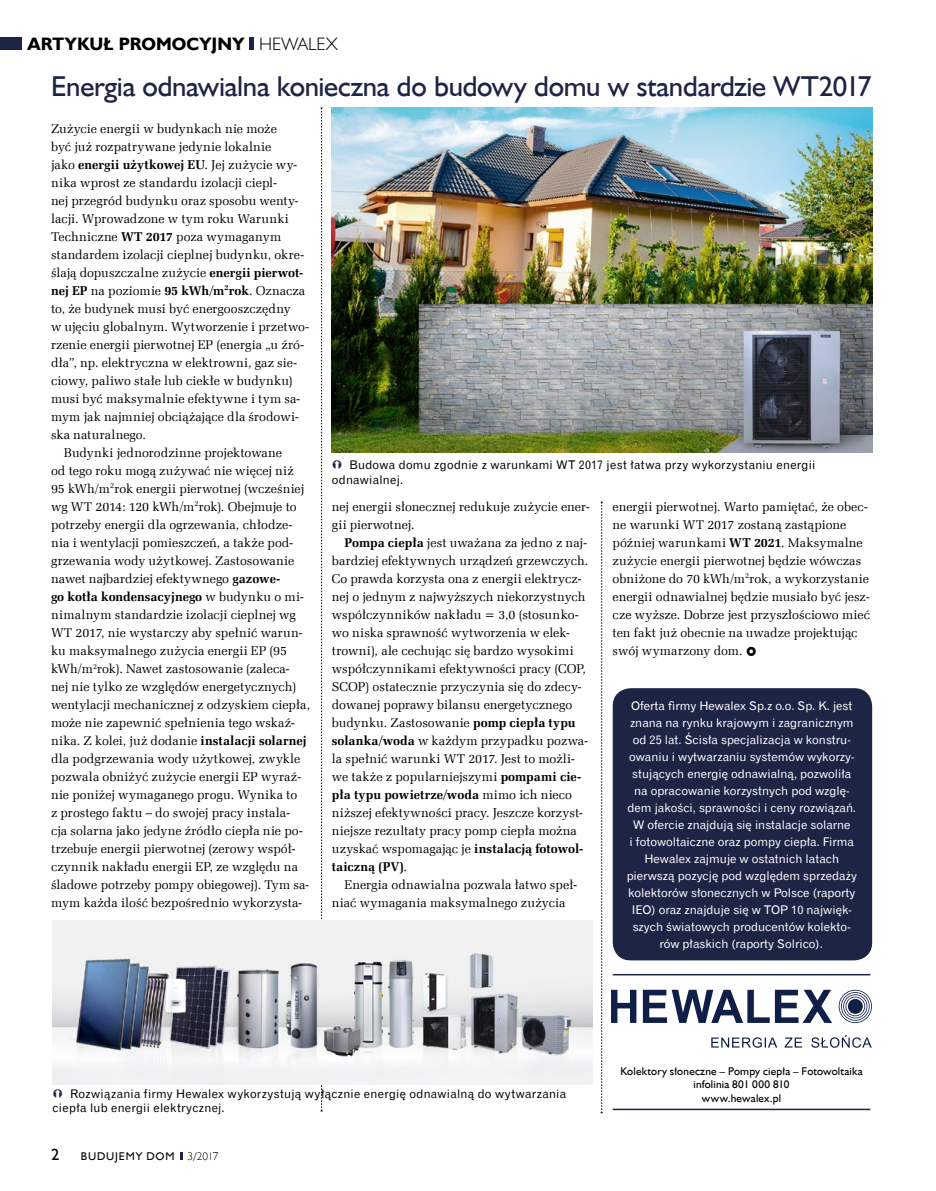
<style>
.page{position:relative;width:936px;height:1191px;background:#fff}
.page>*{position:absolute;margin:0;border:0;box-sizing:border-box;transform-origin:0 0}
.A_Tytuł{font:28.8px "Humanst 521 EU";letter-spacing:-.01em;color:#1d2444}
.A_fot__NAZWA_FIRMY{font:700 18px "Humanst 521 EU";letter-spacing:.005em;color:#000}
.t1{font:16.5px "Humanst 521 EU";color:#000}
.A_Tekst_Glowny{font:12.75px/18px "Zapf Ellipt EU";color:#000}
.t2{font:12px/17px "Gothic 720 EU";color:#fff;text-align:center}
.A_Podpisy{font:12px/14.2px "Gothic 720 EU";letter-spacing:.025em;color:#000}
.A_Dane_Firmy{font:11.25px "Humanst 521 EU";letter-spacing:.02em;color:#000}
.A_Dane_Firmy-2{font:11.25px "Humanst 521 EU";letter-spacing:.07em;color:#000}
.s1{font-family:"Humanst 521 Lt EU";font-weight:400}
.s2{font-weight:700}
.s3{font-family:"Humanst 521 Lt EU"}
</style>
<div class="page">
<svg style="left:181px;top:1152px;width:2px;height:8px"></svg>
<hr style="left:250px;top:37px;width:4px;height:13px;background:#1d2444">
<div style="left:0;top:37px;width:21px;height:13px;background:#1d2444"></div>
<svg style="left:320px;top:108px;width:2px;height:1003px"></svg>
<svg style="left:600px;top:502px;width:2px;height:611px"></svg>
<img style="left:332px;top:108px;width:540px;height:344px">
<img style="left:52px;top:920px;width:540px;height:164px">
<hr style="left:612px;top:974px;width:258px;height:1px;background:#1d2444">
<hr style="left:612px;top:1108px;width:258px;height:2px;background:#1d2444">
<svg style="left:711px;top:1035px;width:160px;height:12px"></svg>
<svg style="left:611px;top:989px;width:221px;height:34px"></svg>
<svg style="left:838px;top:989px;width:33px;height:34px"></svg>
<div style="left:847px;top:999px;width:15px;height:14px;background:#0f1f48;border-radius:50%"></div>
<div style="left:612px;top:688px;width:260px;height:272px;background:#1d2444;border-radius:18px"></div>
<p class="A_fot__NAZWA_FIRMY" style="left:28px;top:32px;width:312px">ARTYKUŁ PROMOCYJNY <span class="s1">HEWALEX</span></p>
<p class="A_Tytuł" style="left:51px;top:69px;width:822px">Energia odnawialna konieczna do budowy domu w standardzie WT2017</p>
<p class="A_Tekst_Glowny" style="left:51px;top:119px;width:260px">Zużycie energii w budynkach nie może<br>być już rozpatrywane jedynie lokalnie<br>jako <span class="s2">energii użytkowej EU</span>. Jej zużycie wy&shy;nika wprost ze standardu izolacji ciepl-<br>nej przegród budynku oraz sposobu wenty&shy;lacji. Wprowadzone w tym roku Warunki Techniczne <span class="s2">WT 2017</span> poza wymaganym standardem izolacji cieplnej budynku, okre&shy;ślają dopuszczalne zużycie <span class="s2">energii pierwot&shy;nej EP</span> na poziomie <span class="s2">95 kWh/m</span><sup>2</sup><span class="s2">rok</span>. Oznacza to, że budynek musi być energooszczędny<br>w ujęciu globalnym. Wytworzenie i przetwo&shy;rzenie energii pierwotnej EP (energia „u źró&shy;dła”, np. elektryczna w elektrowni, gaz sie&shy;ciowy, paliwo stałe lub ciekłe w budynku) musi być maksymalnie efektywne i tym sa&shy;mym jak najmniej obciążające dla środowi&shy;ska naturalnego.</p>
<p class="A_Tekst_Glowny" style="left:51px;top:443px;width:260px;text-indent:13px">Budynki jednorodzinne projektowane<br>od tego roku mogą zużywać nie więcej niż 95 kWh/m<sup>2</sup>rok energii pierwotnej (wcześniej wg WT 2014: 120 kWh/m<sup>2</sup>rok). Obejmuje to potrzeby energii dla ogrzewania, chłodze&shy;nia i wentylacji pomieszczeń, a także pod&shy;grzewania wody użytkowej. Zastosowanie nawet najbardziej efektywnego <span class="s2">gazowe-<br>go kotła kondensacyjnego</span> w budynku o mi&shy;nimalnym standardzie izolacji cieplnej wg WT 2017, nie wystarczy aby spełnić warun&shy;ku maksymalnego zużycia energii EP (95 kWh/m<sup>2</sup>rok). Nawet zastosowanie (zaleca&shy;nej nie tylko ze względów energetycznych) wentylacji mechanicznej z odzyskiem ciepła, może nie zapewnić spełnienia tego wskaź&shy;nika. Z kolei, już dodanie <span class="s2">instalacji solarnej </span>dla podgrzewania wody użytkowej, zwykle pozwala obniżyć zużycie energii EP wyraź&shy;nie poniżej wymaganego progu. Wynika to<br>z prostego faktu – do swojej pracy instala-<br>cja solarna jako jedyne źródło ciepła nie po&shy;trzebuje energii pierwotnej (zerowy współ&shy;czynnik nakładu energii EP, ze względu na śladowe potrzeby pompy obiegowej). Tym sa&shy;mym każda ilość bezpośrednio wykorzysta-</p>
<p class="A_Podpisy" style="left:332px;top:458px;width:485px;text-indent:18px">Budowa domu zgodnie z warunkami WT 2017 jest łatwa przy wykorzystaniu energii odnawialnej.</p>
<p class="A_Tekst_Glowny" style="left:332px;top:497px;width:260px">nej energii słonecznej redukuje zużycie ener&shy;gii pierwotnej.</p>
<p class="A_Tekst_Glowny" style="left:332px;top:533px;width:258px;text-indent:13px"><span class="s2">Pompa ciepła</span> jest uważana za jedno z naj&shy;bardziej efektywnych urządzeń grzewczych.<br>Co prawda korzysta ona z energii elektrycz&shy;nej o jednym z najwyższych niekorzystnych współczynników nakładu = 3,0 (stosunko&shy;wo niska sprawność wytworzenia w elek&shy;trowni), ale cechując się bardzo wysokimi współczynnikami efektywności pracy (COP, SCOP) ostatecznie przyczynia się do zdecy&shy;dowanej poprawy bilansu energetycznego budynku. Zastosowanie <span class="s2">pomp ciepła typu solanka/woda</span> w każdym przypadku pozwa&shy;la spełnić warunki WT 2017. Jest to możli&shy;we także z popularniejszymi <span class="s2">pompami cie&shy;pła typu powietrze/woda</span> mimo ich nieco niższej efektywności pracy. Jeszcze korzyst&shy;niejsze rezultaty pracy pomp ciepła można uzyskać wspomagając je <span class="s2">instalacją fotowol&shy;taiczną (PV)</span>.</p>
<p class="A_Tekst_Glowny" style="left:332px;top:875px;width:247px;text-indent:13px">Energia odnawialna pozwala łatwo speł&shy;niać wymagania maksymalnego zużycia</p>
<p class="A_Tekst_Glowny" style="left:612px;top:497px;width:259px">energii pierwotnej. Warto pamiętać, że obec&shy;ne warunki WT 2017 zostaną zastąpione później warunkami <span class="s2">WT 2021</span>. Maksymalne zużycie energii pierwotnej będzie wówczas obniżone do 70 kWh/m<sup>2</sup>rok, a wykorzystanie energii odnawialnej będzie musiało być jesz&shy;cze wyższe. Dobrze jest przyszłościowo mieć ten fakt już obecnie na uwadze projektując swój wymarzony dom.</p>
<p class="t2" style="left:626px;top:697px;width:232px">Oferta firmy Hewalex Sp.z o.o. Sp. K. jest znana na rynku krajowym i zagranicznym od 25 lat. Ścisła specjalizacja w konstru&shy;owaniu i wytwarzaniu systemów wykorzy&shy;stujących energię odnawialną, pozwoliła na opracowanie korzystnych pod wzglę&shy;dem jakości, sprawności i ceny rozwiązań.<br>W ofercie znajdują się instalacje solarne<br>i fotowoltaiczne oraz pompy ciepła. Firma Hewalex zajmuje w ostatnich latach pierwszą pozycję pod względem sprzedaży kolektorów słonecznych w Polsce (raporty IEO) oraz znajduje się w TOP 10 najwięk&shy;szych światowych producentów kolekto&shy;rów płaskich (raporty Solrico).</p>
<p class="A_Podpisy" style="left:52px;top:1086px;width:515px;text-indent:18px">Rozwiązania firmy Hewalex wykorzystują wyłącznie energię odnawialną do wytwarzania ciepła lub energii elektrycznej.</p>
<p class="t1" style="left:51px;top:1144px;width:10px">2</p>
<p class="A_Dane_Firmy-2" style="left:81px;top:1149px;width:139px">BUDUJEMY DOM <span class="s3">3/2017</span></p>
<p class="A_Dane_Firmy" style="left:620px;top:1063px;width:244px">Kolektory słoneczne – Pompy ciepła – Fotowoltaika</p>
<p class="A_Dane_Firmy" style="left:693px;top:1077px;width:98px">infolinia 801 000 810</p>
<p class="A_Dane_Firmy" style="left:701px;top:1090px;width:81px">www.hewalex.pl</p>
</div>
